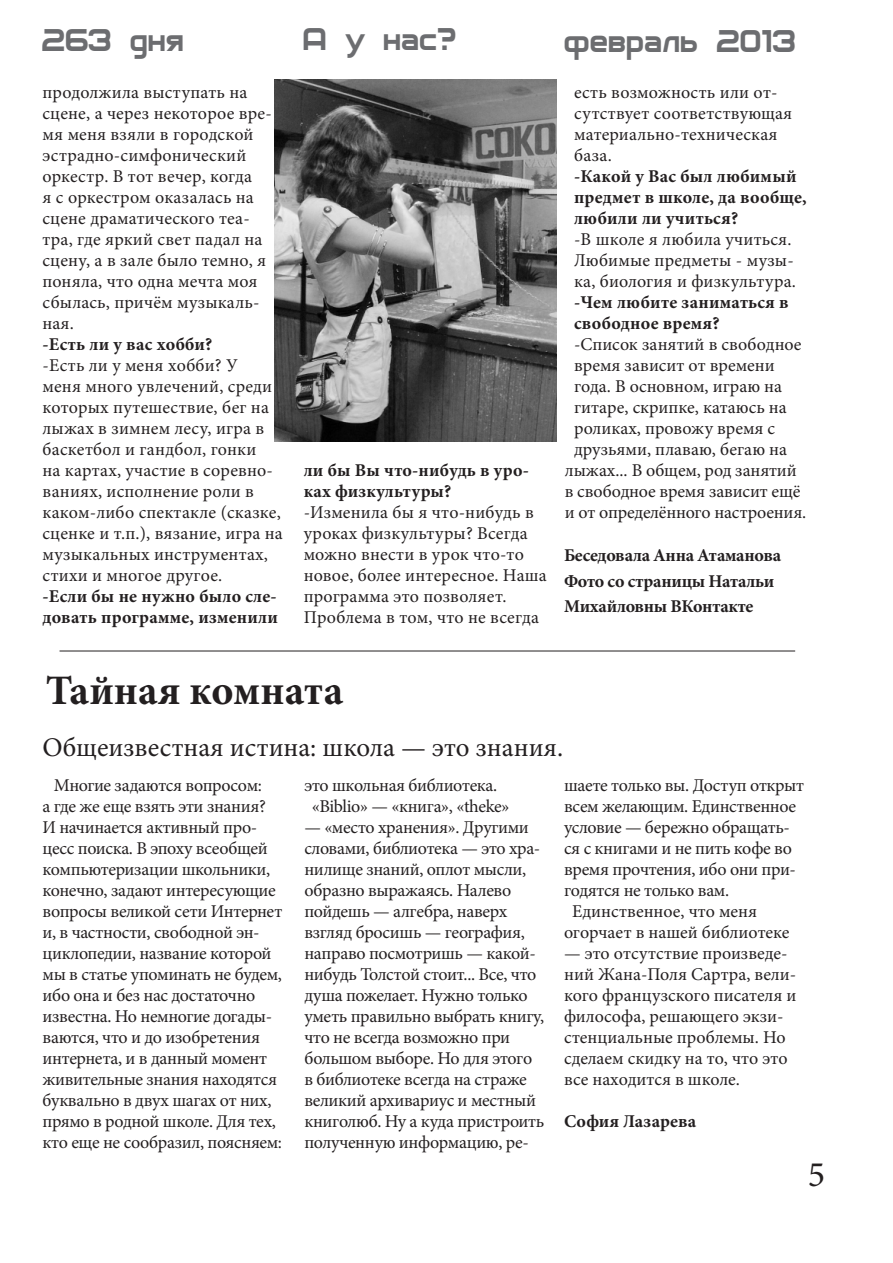
<style>
.page{position:relative;width:893px;height:1263px;background:#fff}
.page>*{position:absolute;margin:0;border:0;box-sizing:border-box;transform-origin:0 0}
.заголооовок{font:700 42px "Minion Pro";letter-spacing:-.005em;color:#231f20}
.t1{font:36px "Archangelsk";color:#6c6d70}
.t2{font:36px "Minion Pro";color:#231f20}
.вводка{font:27px "Minion Pro";color:#231f20}
.подзаголовок{font:18px/21px "Minion Pro";letter-spacing:-.005em;color:#231f20}
.автор{font:700 18px/21px "Minion Pro";letter-spacing:.005em;color:#231f20}
.подзаголовок-2{font:700 18px/21px "Minion Pro";letter-spacing:.01em;color:#231f20}
.автор-2{font:700 18px/25.5px "Minion Pro";letter-spacing:-.02em;color:#231f20}
</style>
<div class="page">
<img style="left:274px;top:79px;width:282px;height:363px">
<hr style="left:60px;top:651px;width:735px;height:1px;background:#231f20">
<p class="t1" style="left:43px;top:23px;width:144px">263 дня</p>
<p class="t1" style="left:304px;top:21px;width:156px">А у нас?</p>
<p class="t1" style="left:565px;top:24px;width:234px">февраль 2013</p>
<p class="подзаголовок" style="left:43px;top:82px;width:231px">продолжила выступать на сцене, а через некоторое вре&shy;мя меня взяли в городской эстрадно-симфонический оркестр. В тот вечер, когда<br>я с оркестром оказалась на сцене драматического теа&shy;тра, где яркий свет падал на сцену, а в зале было темно, я поняла, что одна мечта моя сбылась, причём музыкаль&shy;ная.</p>
<p class="автор" style="left:43px;top:333px;width:171px">-Есть ли у вас хобби?</p>
<p class="подзаголовок" style="left:43px;top:355px;width:242px">-Есть ли у меня хобби? У<br>меня много увлечений, среди которых путешествие, бег на лыжах в зимнем лесу, игра в баскетбол и гандбол, гонки<br>на картах, участие в соревно&shy;ваниях, исполнение роли в каком-либо спектакле (сказке, сценке и т.п.), вязание, игра на музыкальных инструментах, стихи и многое другое.</p>
<p class="автор" style="left:43px;top:585px;width:237px">-Если бы не нужно было сле&shy;довать программе, изменили</p>
<p class="подзаголовок" style="left:574px;top:82px;width:220px">есть возможность или от&shy;сутствует соответствующая материально-техническая база.</p>
<p class="подзаголовок-2" style="left:574px;top:165px;width:234px">-Какой у Вас был любимый предмет в школе, да вообще, любили ли учиться?</p>
<p class="подзаголовок" style="left:574px;top:229px;width:223px">-В школе я любила учиться.<br>Любимые предметы - музы&shy;ка, биология и физкультура.</p>
<p class="подзаголовок-2" style="left:574px;top:291px;width:216px">-Чем любите заниматься в свободное время?</p>
<p class="подзаголовок" style="left:574px;top:334px;width:229px">-Список занятий в свободное</p>
<p class="подзаголовок" style="left:574px;top:355px;width:202px">время зависит от времени</p>
<p class="подзаголовок" style="left:574px;top:376px;width:209px">года. В основном, играю на</p>
<p class="подзаголовок" style="left:574px;top:397px;width:214px">гитаре, скрипке, катаюсь на</p>
<p class="подзаголовок" style="left:574px;top:418px;width:203px">роликах, провожу время с</p>
<p class="подзаголовок" style="left:574px;top:439px;width:214px">друзьями, плаваю, бегаю на</p>
<p class="подзаголовок" style="left:565px;top:460px;width:233px">лыжах... В общем, род занятий</p>
<p class="подзаголовок" style="left:565px;top:481px;width:237px">в свободное время зависит ещё</p>
<p class="подзаголовок" style="left:565px;top:502px;width:243px">и от определённого настроения.</p>
<p class="автор-2" style="left:564px;top:543px;width:219px">Беседовала Анна Атаманова</p>
<p class="автор-2" style="left:564px;top:568px;width:212px">Фото со страницы Натальи<br>Михайловны ВКонтакте</p>
<p class="автор" style="left:304px;top:459px;width:227px">ли бы Вы что-нибудь в уро&shy;ках физкультуры?</p>
<p class="подзаголовок" style="left:304px;top:502px;width:245px">-Изменила бы я что-нибудь в уроках физкультуры? Всегда можно внести в урок что-то новое, более интересное. Наша программа это позволяет.<br>Проблема в том, что не всегда</p>
<p class="заголооовок" style="left:46px;top:661px;width:299px">Тайная комната</p>
<p class="вводка" style="left:43px;top:729px;width:522px">Общеизвестная истина: школа — это знания.</p>
<p class="подзаголовок" style="left:43px;top:775px;width:241px;text-indent:11px">Многие задаются вопросом:<br>а где же еще взять эти знания?<br>И начинается активный про&shy;цесс поиска. В эпоху всеобщей компьютеризации школьники, конечно, задают интересующие вопросы великой сети Интернет и, в частности, свободной эн&shy;циклопедии, название которой мы в статье упоминать не будем, ибо она и без нас достаточно известна. Но немногие догады&shy;ваются, что и до изобретения интернета, и в данный момент живительные знания находятся буквально в двух шагах от них, прямо в родной школе. Для тех, кто еще не сообразил, поясняем:</p>
<p class="подзаголовок" style="left:304px;top:775px;width:194px">это школьная библиотека.</p>
<p class="подзаголовок" style="left:312px;top:796px;width:199px">«Biblio» — «книга», «theke»</p>
<p class="подзаголовок" style="left:304px;top:817px;width:241px">— «место хранения». Другими словами, библиотека — это хра&shy;нилище знаний, оплот мысли, образно выражаясь. Налево пойдешь — алгебра, наверх взгляд бросишь — география, направо посмотришь — какой&shy;нибудь Толстой стоит... Все, что душа пожелает. Нужно только уметь правильно выбрать книгу, что не всегда возможно при большом выборе. Но для этого в библиотеке всегда на страже великий архивариус и местный книголюб. Ну а куда пристроить полученную информацию, ре-</p>
<p class="подзаголовок" style="left:564px;top:775px;width:241px">шаете только вы. Доступ открыт всем желающим. Единственное условие — бережно обращать&shy;ся с книгами и не пить кофе во время прочтения, ибо они при&shy;годятся не только вам.</p>
<p class="подзаголовок" style="left:564px;top:901px;width:227px;text-indent:8px">Единственное, что меня огорчает в нашей библиотеке</p>
<p class="подзаголовок" style="left:564px;top:943px;width:234px">— это отсутствие произведе&shy;ний Жана-Поля Сартра, вели&shy;кого французского писателя и философа, решающего экзи&shy;стенциальные проблемы. Но сделаем скидку на то, что это все находится в школе.</p>
<p class="автор" style="left:564px;top:1110px;width:134px">София Лазарева</p>
<p class="t2" style="left:808px;top:1150px;width:19px">5</p>
</div>
